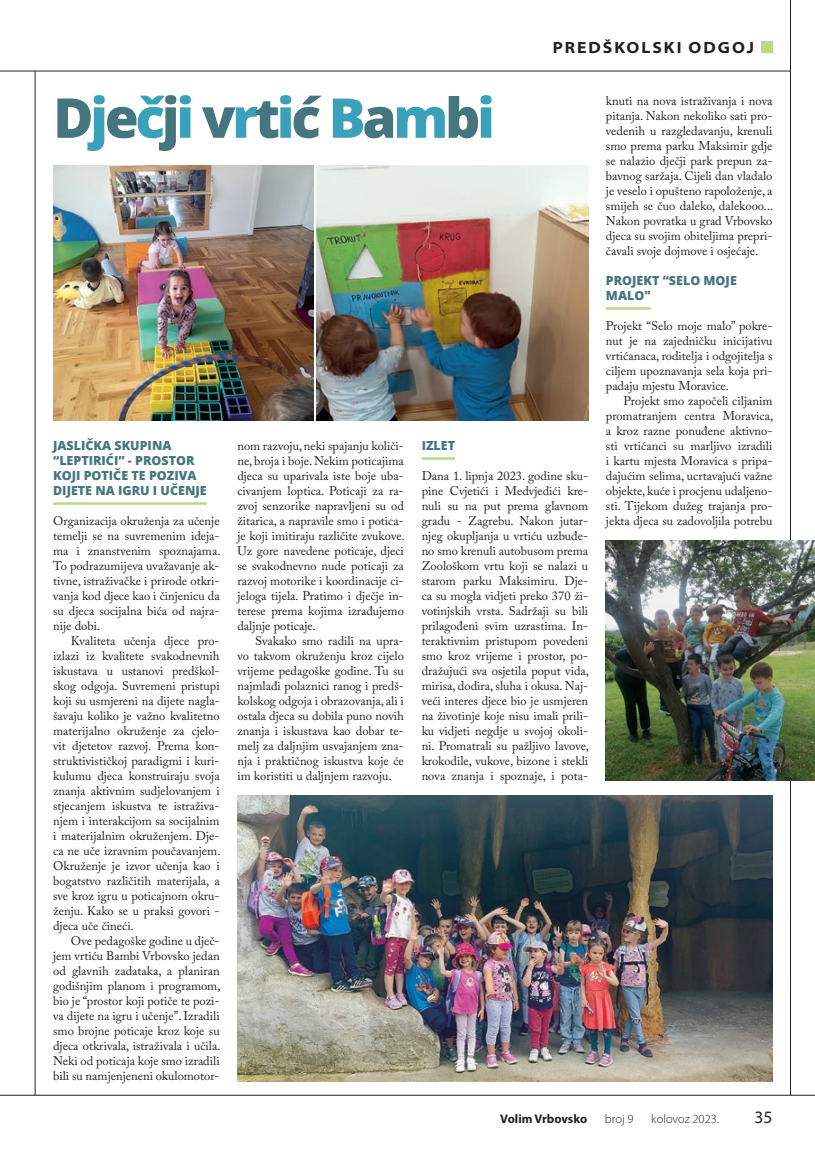
<style>
.page{position:relative;width:815px;height:1152px;background:#fff}
.page>*{position:absolute;margin:0;border:0;box-sizing:border-box;transform-origin:0 0}
.t1{font:800 55px "Open Sans";letter-spacing:-.06em;color:#45757e}
.t2{font:17.5px "Myriad Pro";color:#231f20}
.t3{font:700 semi-expanded 16.25px "Myriad Pro";letter-spacing:.12em;color:#231f20}
.t4{font:12.5px/15px "Adobe Caslon Pro";color:#231f20;text-align:justify}
.t5{font:800 12.5px/15px "Open Sans";color:#45757e}
.t6{font:300 12.5px "Myriad Pro";color:#231f20}
.t7{font:700 12.5px "Myriad Pro";color:#231f20}
.s1{color:#3ba1bb}
</style>
<div class="page">
<hr style="left:790px;top:0;width:1px;height:1095px;background:#231f20">
<hr style="left:35px;top:71px;width:1px;height:1024px;background:#231f20">
<hr style="left:0;top:71px;width:791px;height:1px;background:#231f20">
<hr style="left:0;top:1095px;width:815px;height:1px;background:#231f20">
<div style="left:761px;top:42px;width:11px;height:11px;background:#b8d989"></div>
<hr style="left:53px;top:502px;width:154px;height:3px;background:#b8d989">
<hr style="left:422px;top:457px;width:33px;height:3px;background:#b8d989">
<hr style="left:606px;top:307px;width:45px;height:3px;background:#b8d989">
<img style="left:317px;top:165px;width:271px;height:255px">
<img style="left:53px;top:165px;width:260px;height:255px">
<img style="left:237px;top:795px;width:535px;height:286px">
<img style="left:606px;top:540px;width:209px;height:240px">
<h3 class="t3" style="left:553px;top:38px;width:203px">PREDŠKOLSKI ODGOJ</h3>
<h1 class="t1" style="left:53px;top:76px;width:443px">D<span class="s1">j</span>e<span class="s1">č</span>j<span class="s1">i</span> v<span class="s1">r</span>t<span class="s1">i</span>ć <span class="s1">B</span>a<span class="s1">m</span>b<span class="s1">i</span></h1>
<p class="t5" style="left:53px;top:437px;width:155px">JASLIČKA SKUPINA “LEPTIRIĆI” - PROSTOR<br>KOJI POTIČE TE POZIVA<br>DIJETE NA IGRU I UČENJE</p>
<p class="t4" style="left:53px;top:513px;width:169px">Organizacija okruženja za učenje temelji se na suvremenim ideja&shy;ma i znanstvenim spoznajama.<br>To podrazumijeva uvažavanje ak&shy;tivne, istraživačke i prirode otkri&shy;vanja kod djece kao i činjenicu da su djeca socijalna bića od najra&shy;nije dobi.</p>
<p class="t4" style="left:53px;top:633px;width:169px;text-indent:18px">Kvaliteta učenja djece pro&shy;izlazi iz kvalitete svakodnevnih iskustava u ustanovi predškol&shy;skog odgoja. Suvremeni pristupi koji su usmjereni na dijete nagla&shy;šavaju koliko je važno kvalitetno materijalno okruženje za cjelo&shy;vit djetetov razvoj. Prema kon&shy;struktivističkoj paradigmi i kuri&shy;kulumu djeca konstruiraju svoja znanja aktivnim sudjelovanjem i stjecanjem iskustva te istraživa&shy;njem i interakcijom sa socijalnim i materijalnim okruženjem. Dje&shy;ca ne uče izravnim poučavanjem.<br>Okruženje je izvor učenja kao i bogatstvo različitih materijala, a sve kroz igru u poticajnom okru&shy;ženju. Kako se u praksi govori - djeca uče čineći.</p>
<p class="t4" style="left:53px;top:933px;width:169px;text-indent:18px">Ove pedagoške godine u dječ&shy;jem vrtiću Bambi Vrbovsko jedan od glavnih zadataka, a planiran godišnjim planom i programom, bio je “prostor koji potiče te pozi&shy;va dijete na igru i učenje”. Izradili smo brojne poticaje kroz koje su djeca otkrivala, istraživala i učila.<br>Neki od poticaja koje smo izradili bili su namjenjeneni okulomotor-</p>
<p class="t4" style="left:237px;top:438px;width:169px">nom razvoju, neki spajanju količi&shy;ne, broja i boje. Nekim poticajima djeca su uparivala iste boje uba&shy;civanjem loptica. Poticaji za ra&shy;zvoj senzorike napravljeni su od žitarica, a napravile smo i potica&shy;je koji imitiraju različite zvukove.<br>Uz gore navedene poticaje, djeci se svakodnevno nude poticaji za razvoj motorike i koordinacije ci&shy;jeloga tijela. Pratimo i dječje in&shy;terese prema kojima izrađujemo daljnje poticaje.</p>
<p class="t4" style="left:237px;top:633px;width:168px;text-indent:18px">Svakako smo radili na upra&shy;vo takvom okruženju kroz cijelo vrijeme pedagoške godine. Tu su najmlađi polaznici ranog i predš&shy;kolskog odgoja i obrazovanja, ali i ostala djeca su dobila puno novih znanja i iskustava kao dobar te&shy;melj za daljnjim usvajanjem zna&shy;nja i praktičnog iskustva koje će im koristiti u daljnjem razvoju.</p>
<p class="t5" style="left:422px;top:437px;width:35px">IZLET</p>
<p class="t4" style="left:422px;top:468px;width:169px">Dana 1. lipnja 2023. godine sku&shy;pine Cvjetići i Medvjedići kre&shy;nuli su na put prema glavnom gradu - Zagrebu. Nakon jutar&shy;njeg okupljanja u vrtiću uzbuđe&shy;no smo krenuli autobusom prema Zoološkom vrtu koji se nalazi u starom parku Maksimiru. Dje&shy;ca su mogla vidjeti preko 370 ži&shy;votinjskih vrsta. Sadržaji su bili prilagođeni svim uzrastima. In&shy;teraktivnim pristupom povedeni smo kroz vrijeme i prostor, po&shy;dražujući sva osjetila poput vida, mirisa, dodira, sluha i okusa. Naj&shy;veći interes djece bio je usmjeren na životinje koje nisu imali prili&shy;ku vidjeti negdje u svojoj okoli&shy;ni. Promatrali su pažljivo lavove, krokodile, vukove, bizone i stekli nova znanja i spoznaje, i pota-</p>
<p class="t4" style="left:606px;top:93px;width:169px">knuti na nova istraživanja i nova pitanja. Nakon nekoliko sati pro&shy;vedenih u razgledavanju, krenuli smo prema parku Maksimir gdje se nalazio dječji park prepun za&shy;bavnog saržaja. Cijeli dan vladalo je veselo i opušteno rapoloženje, a smijeh se čuo daleko, dalekooo...<br>Nakon povratka u grad Vrbovsko djeca su svojim obiteljima prepri&shy;čavali svoje dojmove i osjećaje.</p>
<p class="t5" style="left:606px;top:272px;width:132px">PROJEKT “SELO MOJE<br>MALO"</p>
<p class="t4" style="left:606px;top:318px;width:168px">Projekt “Selo moje malo” pokre&shy;nut je na zajedničku inicijativu vrtićanaca, roditelja i odgojitelja s ciljem upoznavanja sela koja pri&shy;padaju mjestu Moravice.</p>
<p class="t4" style="left:606px;top:393px;width:169px;text-indent:18px">Projekt smo započeli ciljanim promatranjem centra Moravica, a kroz razne ponuđene aktivno&shy;sti vrtićanci su marljivo izradili i kartu mjesta Moravica s pripa&shy;dajućim selima, ucrtavajući važne objekte, kuće i procjenu udaljeno&shy;sti. Tijekom dužeg trajanja pro&shy;jekta djeca su zadovoljila potrebu</p>
<p class="t7" style="left:500px;top:1111px;width:88px">Volim Vrbovsko</p>
<p class="t6" style="left:605px;top:1111px;width:30px">broj 9</p>
<p class="t6" style="left:651px;top:1111px;width:69px">kolovoz 2023.</p>
<h2 class="t2" style="left:754px;top:1107px;width:19px">35</h2>
</div>
